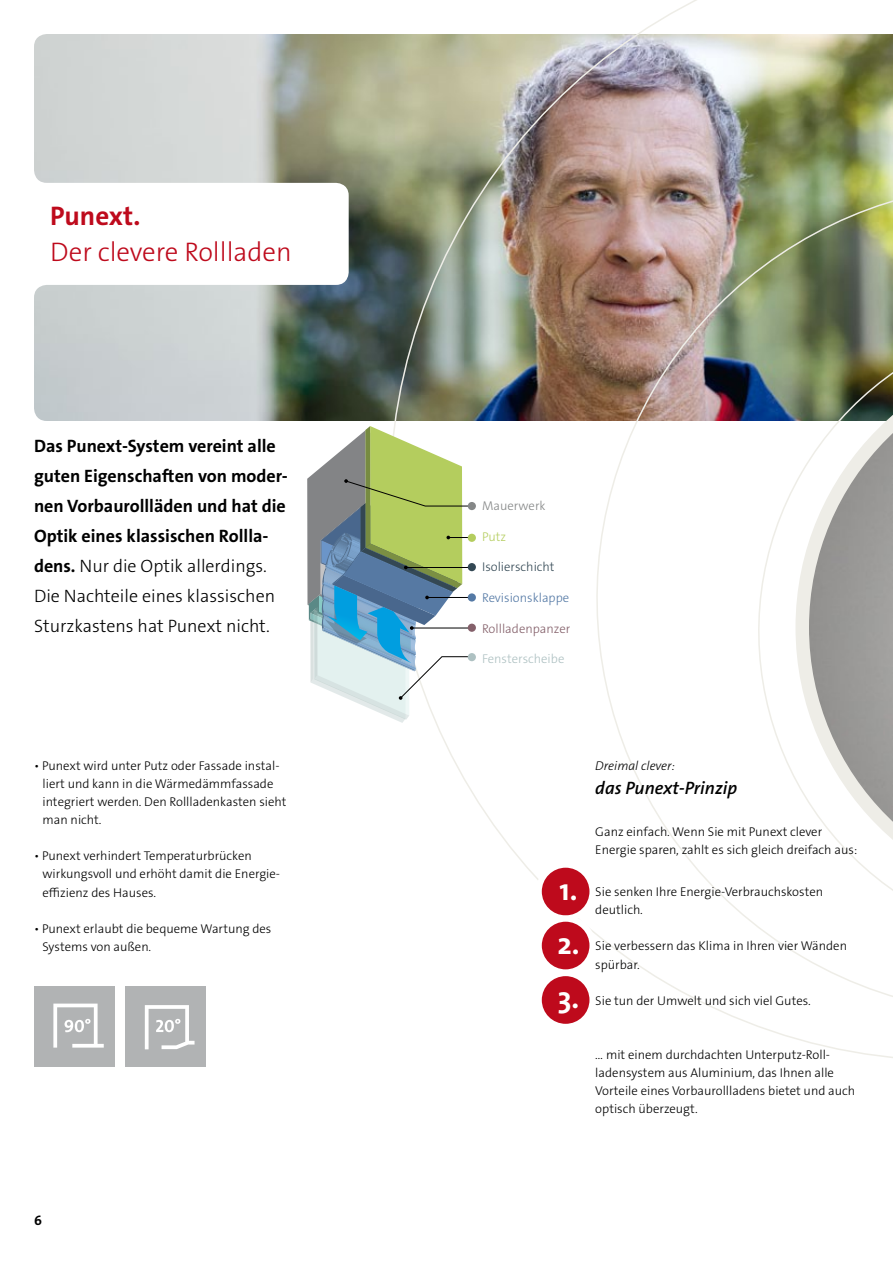
<style>
.page{position:relative;width:893px;height:1263px;background:#fff}
.page>*{position:absolute;margin:0;border:0;box-sizing:border-box;transform-origin:0 0}
.t1{font:700 30px/54.2px "The Sans Os F";color:#fff;text-align:justify}
.t2{font:300 27px "The Sans Os F";color:#be0a1c}
.t3{font:700 27px "The Sans Os F";color:#be0a1c}
.t4{font:700 18px/30px "The Sans Os F";color:#000}
.t5{font:italic 600 18px "The Sans Os F";color:#000}
.t6{font:700 13.5px "The Sans Os F";color:#000}
.t7{font:300 12.75px/18px "The Sans Os F";color:#000}
.t8{font:300 12.75px "The Sans Os F";color:#5479a5}
.t9{font:300 12.75px "The Sans Os F";color:#84606a}
.t10{font:italic 300 12.75px "The Sans Os F";color:#000}
.t11{font:300 12.75px "The Sans Os F";color:#334854}
.t12{font:300 12.75px "The Sans Os F";color:#aec1c2}
.t13{font:300 12.75px "The Sans Os F";color:#858787}
.t14{font:300 12.75px "The Sans Os F";color:#b4cd5e}
.s1{font-weight:300}
</style>
<div class="page">
<img style="left:349px;top:0;width:544px;height:1058px">
<svg style="left:34px;top:34px;width:315px;height:387px"></svg>
<div style="left:539px;top:865px;width:53px;height:53px;background:#be0a1c;border-radius:50%"></div>
<div style="left:536px;top:862px;width:59px;height:59px;border:6px solid #fff;border-radius:50%"></div>
<div style="left:539px;top:919px;width:53px;height:53px;background:#be0a1c;border-radius:50%"></div>
<div style="left:536px;top:916px;width:59px;height:59px;border:6px solid #fff;border-radius:50%"></div>
<div style="left:539px;top:973px;width:53px;height:54px;background:#be0a1c;border-radius:50%"></div>
<div style="left:536px;top:970px;width:59px;height:60px;border:6px solid #fff;border-radius:50%"></div>
<div style="left:468px;top:653px;width:8px;height:8px;background:#aec1c2;border-radius:50%"></div>
<div style="left:468px;top:502px;width:8px;height:8px;background:#858787;border-radius:50%"></div>
<div style="left:468px;top:593px;width:8px;height:8px;background:#5479a5;border-radius:50%"></div>
<div style="left:468px;top:563px;width:8px;height:8px;background:#334854;border-radius:50%"></div>
<div style="left:468px;top:534px;width:8px;height:8px;background:#b4cd5e;border-radius:50%"></div>
<svg style="left:307px;top:426px;width:166px;height:297px"></svg>
<div style="left:468px;top:624px;width:8px;height:8px;background:#84606a;border-radius:50%"></div>
<div style="left:125px;top:986px;width:81px;height:81px;background:#b1b3b4"></div>
<div style="left:34px;top:986px;width:81px;height:81px;background:#b1b3b4"></div>
<svg style="left:53px;top:1003px;width:51px;height:44px"></svg>
<svg style="left:145px;top:1005px;width:50px;height:44px"></svg>
<h2 class="t3" style="left:50px;top:198px;width:92px">Punext.</h2>
<h2 class="t2" style="left:50px;top:234px;width:243px">Der clevere Rollladen</h2>
<h3 class="t4" style="left:34px;top:431px;width:254px">Das Punext-System vereint alle guten Eigenschaften von moder&shy;nen Vorbaurollläden und hat die<br>Optik eines klassischen Rollla&shy;dens. <span class="s1">Nur die Optik allerdings.<br>Die Nachteile eines klassischen<br>Sturzkastens hat Punext nicht.</span></h3>
<p class="t7" style="left:43px;top:757px;width:246px;text-indent:-9px">• Punext wird unter Putz oder Fassade instal&shy;liert und kann in die Wärmedämmfassade integriert werden. Den Rollladenkasten sieht man nicht.</p>
<p class="t7" style="left:43px;top:847px;width:238px;text-indent:-9px">• Punext verhindert Temperaturbrücken wirkungsvoll und erhöht damit die Energie&shy;effizienz des Hauses.</p>
<p class="t7" style="left:43px;top:919px;width:230px;text-indent:-9px">• Punext erlaubt die bequeme Wartung des<br>Systems von außen.</p>
<p class="t6" style="left:34px;top:1212px;width:9px">6</p>
<p class="t13" style="left:482px;top:498px;width:65px">Mauerwerk</p>
<p class="t14" style="left:482px;top:528px;width:26px">Putz</p>
<p class="t11" style="left:482px;top:559px;width:74px">Isolierschicht</p>
<p class="t8" style="left:482px;top:589px;width:89px">Revisionsklappe</p>
<p class="t9" style="left:482px;top:620px;width:90px">Rollladenpanzer</p>
<p class="t12" style="left:482px;top:651px;width:84px">Fensterscheibe</p>
<h1 class="t1" style="left:557px;top:863px;width:24px">1.<br>2.<br>3.</h1>
<p class="t10" style="left:595px;top:758px;width:81px">Dreimal clever:</p>
<h3 class="t5" style="left:595px;top:777px;width:143px">das Punext-Prinzip</h3>
<p class="t7" style="left:595px;top:823px;width:264px">Ganz einfach. Wenn Sie mit Punext clever<br>Energie sparen, zahlt es sich gleich dreifach aus:</p>
<p class="t7" style="left:595px;top:883px;width:229px">Sie senken Ihre Energie-Verbrauchskosten deutlich.</p>
<p class="t7" style="left:595px;top:937px;width:253px">Sie verbessern das Klima in Ihren vier Wänden spürbar.</p>
<p class="t7" style="left:595px;top:991px;width:217px">Sie tun der Umwelt und sich viel Gutes.</p>
<p class="t7" style="left:595px;top:1045px;width:261px">… mit einem durchdachten Unterputz-Roll&shy;ladensystem aus Aluminium, das Ihnen alle Vorteile eines Vorbaurollladens bietet und auch optisch überzeugt.</p>
</div>
